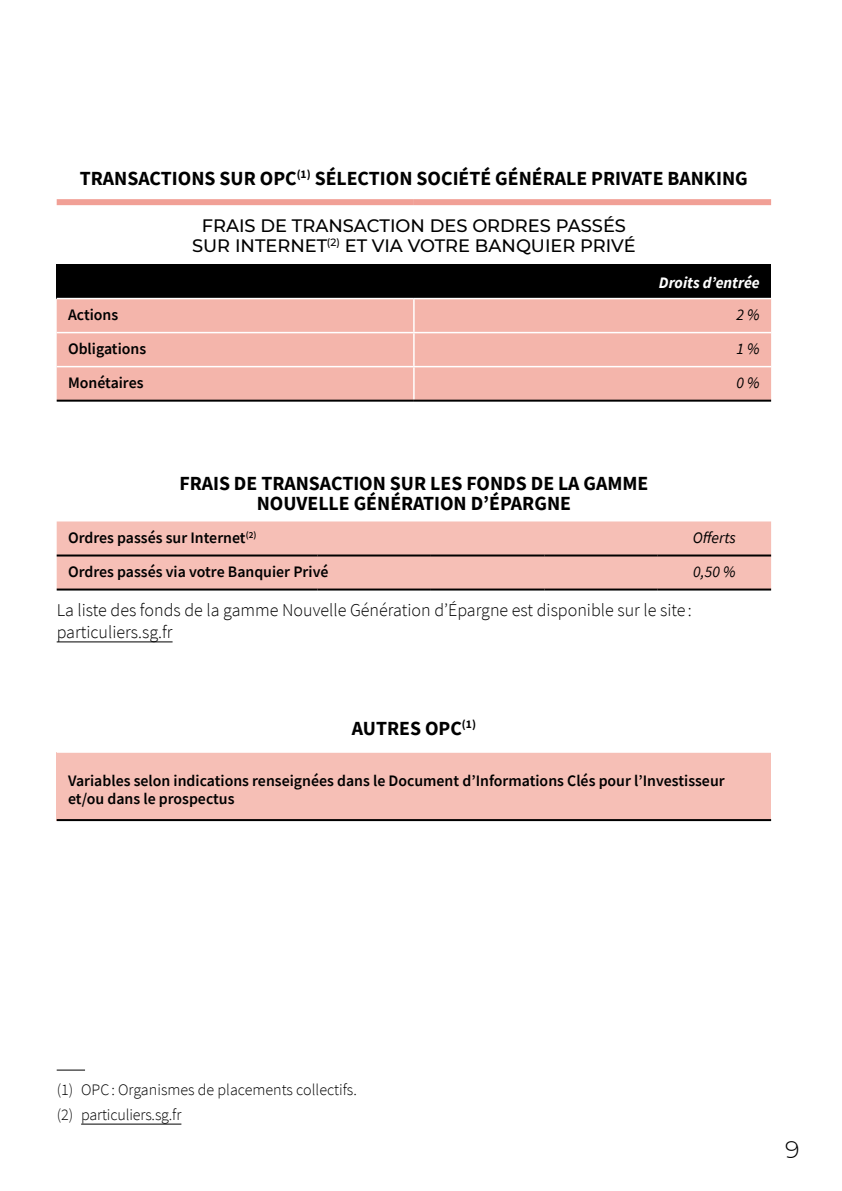
<style>
.page{position:relative;width:842px;height:1191px;background:#fff}
.page>*{position:absolute;margin:0;border:0;box-sizing:border-box;transform-origin:0 0}
.t1{font:300 24px "Montserrat";color:#000}
.t2{font:700 20px/20px "Source Sans Pro";color:#000;text-align:center}
.t3{font:300 18px/22px "Source Sans Pro";color:#000}
.t4{font:500 18px/20px "Montserrat";color:#000;text-align:center}
.t5{font:600 16px/18px "Source Sans Pro";color:#000}
.t6{font:300 16px/24.8px "Source Sans Pro";color:#000}
.t7{font:italic 16px "Source Sans Pro";color:#000}
.t8{font:italic 700 16px "Source Sans Pro";color:#fff}
</style>
<div class="page">
<hr style="left:81px;top:1123px;width:100px;height:1px;background:#000">
<svg style="left:57px;top:1069px;width:28px;height:1px"></svg>
<div style="left:57px;top:264px;width:714px;height:34px;background:#000"></div>
<div style="left:57px;top:299px;width:714px;height:101px;background:#f4b5ab"></div>
<hr style="left:57px;top:332px;width:357px;height:1px;background:#fff">
<hr style="left:414px;top:332px;width:357px;height:1px;background:#fff">
<hr style="left:57px;top:366px;width:357px;height:1px;background:#fff">
<hr style="left:414px;top:366px;width:357px;height:1px;background:#fff">
<div style="left:57px;top:199px;width:357px;height:6px;background:#f1a096"></div>
<div style="left:414px;top:199px;width:357px;height:6px;background:#f1a096"></div>
<hr style="left:413px;top:299px;width:2px;height:33px;background:#fff">
<hr style="left:413px;top:333px;width:2px;height:33px;background:#fff">
<hr style="left:413px;top:367px;width:2px;height:33px;background:#fff">
<hr style="left:57px;top:400px;width:357px;height:2px;background:#000">
<hr style="left:414px;top:400px;width:357px;height:2px;background:#000">
<hr style="left:57px;top:641px;width:116px;height:1px;background:#000">
<div style="left:57px;top:521px;width:714px;height:67px;background:#f6bfb6"></div>
<hr style="left:57px;top:588px;width:260px;height:2px;background:#000">
<hr style="left:317px;top:588px;width:114px;height:2px;background:#000">
<hr style="left:431px;top:588px;width:113px;height:2px;background:#000">
<hr style="left:544px;top:588px;width:114px;height:2px;background:#000">
<hr style="left:658px;top:588px;width:113px;height:2px;background:#000">
<hr style="left:57px;top:554px;width:260px;height:2px;background:#000">
<hr style="left:317px;top:554px;width:114px;height:2px;background:#000">
<hr style="left:431px;top:554px;width:113px;height:2px;background:#000">
<hr style="left:544px;top:554px;width:114px;height:2px;background:#000">
<hr style="left:658px;top:554px;width:113px;height:2px;background:#000">
<div style="left:57px;top:752px;width:714px;height:68px;background:#f6bfb6"></div>
<hr style="left:57px;top:751px;width:714px;height:2px;background:#fff">
<hr style="left:57px;top:819px;width:714px;height:2px;background:#000">
<p class="t2" style="left:80px;top:168px;width:669px">TRANSACTIONS SUR OPC<sup>(1)</sup> SÉLECTION SOCIÉTÉ GÉNÉRALE PRIVATE BANKING</p>
<p class="t4" style="left:192px;top:215px;width:445px">FRAIS DE TRANSACTION DES ORDRES PASSÉS<br>SUR INTERNET<sup>(2)</sup> ET VIA VOTRE BANQUIER PRIVÉ</p>
<p class="t8" style="left:659px;top:271px;width:102px">Droits d’entrée</p>
<p class="t5" style="left:68px;top:306px;width:52px">Actions</p>
<p class="t7" style="left:737px;top:305px;width:25px">2%</p>
<p class="t5" style="left:68px;top:340px;width:80px">Obligations</p>
<p class="t7" style="left:737px;top:339px;width:25px">1%</p>
<p class="t5" style="left:68px;top:374px;width:77px">Monétaires</p>
<p class="t7" style="left:737px;top:373px;width:25px">0%</p>
<p class="t2" style="left:179px;top:473px;width:471px">FRAIS DE TRANSACTION SUR LES FONDS DE LA GAMME<br>NOUVELLE GÉNÉRATION D’ÉPARGNE</p>
<p class="t5" style="left:68px;top:528px;width:190px">Ordres passés sur Internet<sup>(2)</sup></p>
<p class="t7" style="left:693px;top:527px;width:45px">Offerts</p>
<p class="t5" style="left:68px;top:562px;width:262px">Ordres passés via votre Banquier Privé</p>
<p class="t7" style="left:693px;top:561px;width:44px">0,50 %</p>
<p class="t3" style="left:57px;top:599px;width:637px">La liste des fonds de la gamme Nouvelle Génération d’Épargne est disponible sur le site : particuliers.sg.fr</p>
<p class="t2" style="left:352px;top:718px;width:126px">AUTRES OPC<sup>(1)</sup></p>
<p class="t5" style="left:68px;top:771px;width:658px">Variables selon indications renseignées dans le Document d’Informations Clés pour l’Investisseur et/ou dans le prospectus</p>
<p class="t6" style="left:57px;top:1077px;width:302px">(1) OPC: Organismes de placements collectifs. (2) particuliers.sg.fr</p>
<h1 class="t1" style="left:785px;top:1132px;width:16px">9</h1>
</div>
